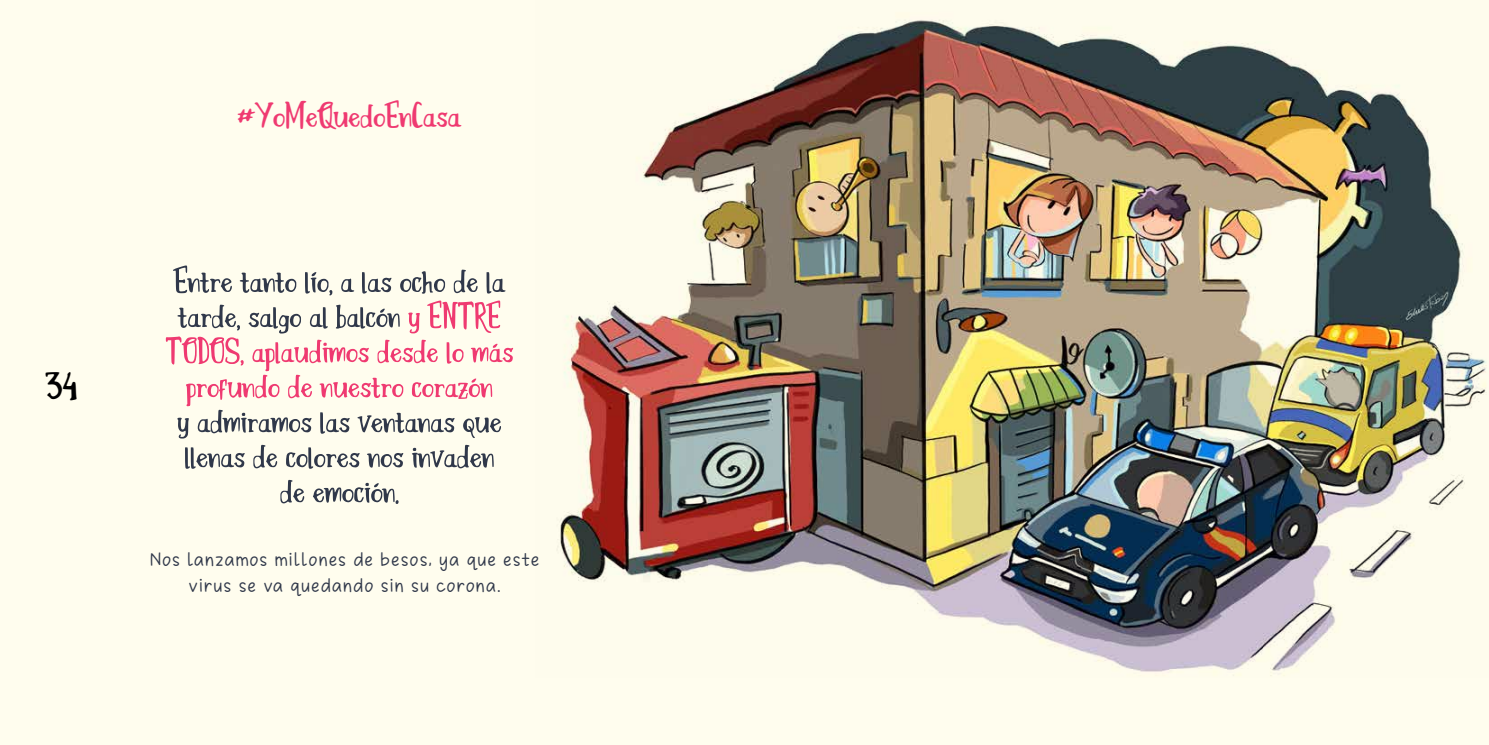
<style>
.page{position:relative;width:1489px;height:745px;background:#fff}
.page>*{position:absolute;margin:0;border:0;box-sizing:border-box;transform-origin:0 0}
.t1{font:40.5px "Fable Bug";color:#000}
.t2{font:31.25px "Fable Bug";color:#ef3a71}
.t3{font:20px/26.2px "Alongside";letter-spacing:.015em;color:#30384a;text-align:center}
</style>
<div class="page">
<div style="left:0;top:0;width:1488px;height:744px;background:#fffdee"></div>
<svg style="left:185px;top:444px;width:308px;height:24px"></svg>
<img style="left:557px;top:20px;width:930px;height:656px">
<svg style="left:166px;top:265px;width:347px;height:173px"></svg>
<svg style="left:280px;top:479px;width:118px;height:24px"></svg>
<h2 class="t2" style="left:238px;top:100px;width:225px">#YoMeQuedoEnCasa</h2>
<h1 class="t1" style="left:45px;top:364px;width:34px">34</h1>
<p class="t3" style="left:150px;top:546px;width:391px">Nos lanzamos millones de besos, ya que este virus se va quedando sin su corona.</p>
</div>
